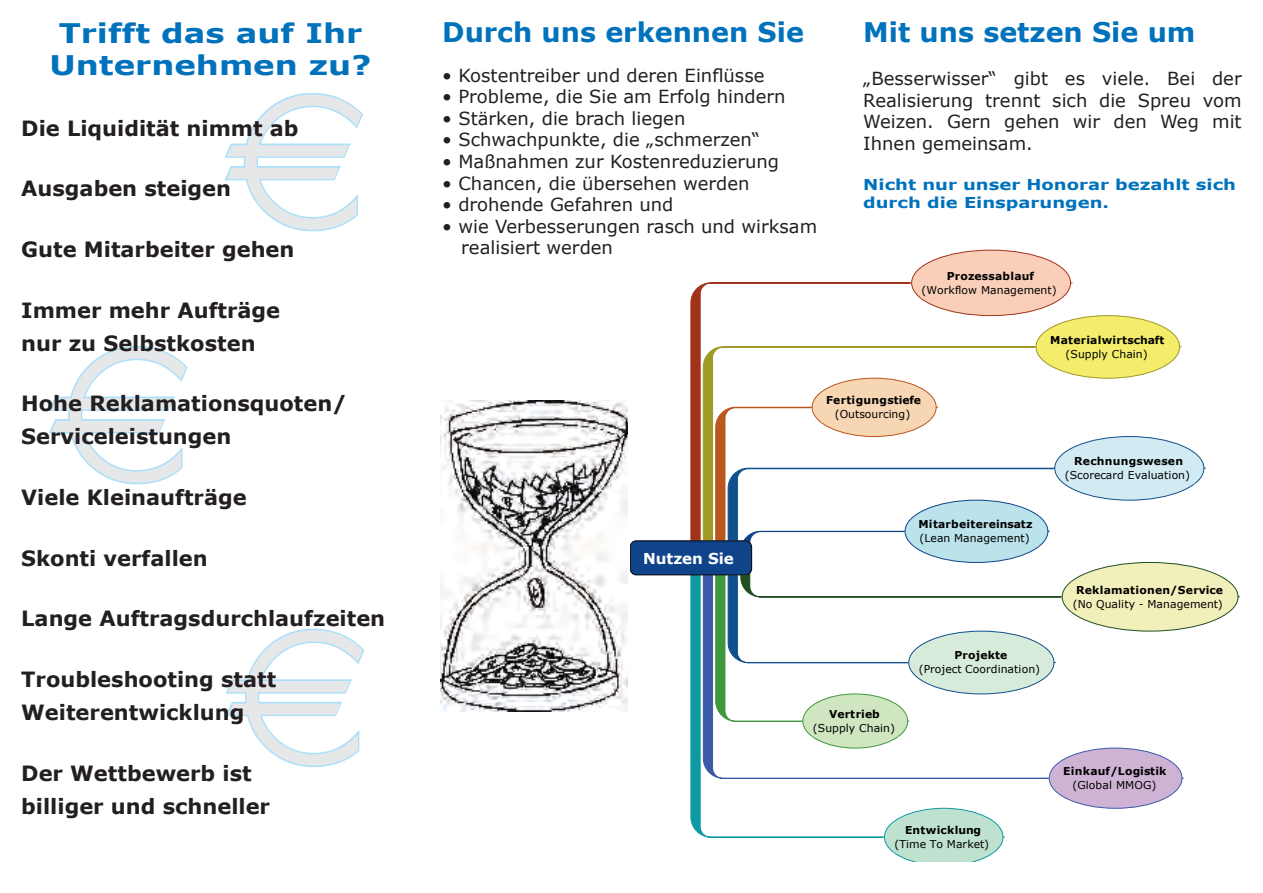
<style>
.page{position:relative;width:1263px;height:893px;background:#fff}
.page>*{position:absolute;margin:0;border:0;box-sizing:border-box;transform-origin:0 0}
.t1{font:700 210px "Times";color:#e6e7e9}
.t2{font:700 27px "Verdana";color:#0072bc}
.t3{font:700 27px/32.4px "Verdana";color:#0072bc;text-align:center;scale:1.2 1}
.t4{font:700 21px/33px "Verdana";color:#231f20}
.t5{font:18px/21.6px "Verdana";color:#231f20;text-align:justify}
.t6{font:700 15px/18px "Verdana";color:#0072bc;scale:1.2 1}
.t7{font:700 15px "Verdana";color:#fff}
.t8{font:10.8px "Verdana";letter-spacing:.005em;color:#000}
.t9{font:700 10.8px "Verdana";letter-spacing:.015em;color:#000}
</style>
<div class="page">
<div style="left:911px;top:250px;width:160px;height:66px;background:#facfba;border:1px solid #a1331b;border-radius:50%"></div>
<hr style="left:910px;top:283px;width:162px;height:1px;background:#a1331b">
<svg style="left:691px;top:283px;width:219px;height:258px"></svg>
<div style="left:1036px;top:315px;width:144px;height:63px;background:#f3ed6b;border:1px solid #9f9a24;border-radius:50%"></div>
<hr style="left:1035px;top:346px;width:146px;height:1px;background:#9f9a24">
<svg style="left:703px;top:347px;width:332px;height:194px"></svg>
<div style="left:812px;top:378px;width:124px;height:59px;background:#f7d6b4;border:1px solid #bb561c;border-radius:50%"></div>
<div style="left:1054px;top:436px;width:150px;height:64px;background:#d2ebf2;border:1px solid #11508d;border-radius:50%"></div>
<hr style="left:1053px;top:468px;width:153px;height:1px;background:#11508d">
<div style="left:1062px;top:562px;width:176px;height:69px;background:#f2f0ba;border:1px solid #214e23;border-radius:50%"></div>
<hr style="left:1060px;top:596px;width:180px;height:1px;background:#214e23">
<svg style="left:715px;top:392px;width:346px;height:284px"></svg>
<div style="left:1049px;top:748px;width:133px;height:60px;background:#ceb3d4;border:1px solid #3c59a7;border-radius:50%"></div>
<hr style="left:1047px;top:778px;width:137px;height:1px;background:#3c59a7">
<svg style="left:883px;top:558px;width:164px;height:220px"></svg>
<svg style="left:884px;top:808px;width:119px;height:53px"></svg>
<hr style="left:883px;top:837px;width:122px;height:1px;background:#0e9aa2">
<svg style="left:691px;top:558px;width:192px;height:279px"></svg>
<div style="left:631px;top:541px;width:121px;height:34px;background:#0f438a;border:1px solid #000;border-radius:6px"></div>
<svg style="left:224px;top:93px;width:139px;height:139px"></svg>
<svg style="left:49px;top:346px;width:139px;height:139px"></svg>
<svg style="left:226px;top:628px;width:139px;height:139px"></svg>
<img style="left:441px;top:401px;width:187px;height:310px">
<h2 class="t3" style="left:50px;top:16px;width:270px">Trifft das auf Ihr<br>Unternehmen zu?</h2>
<h1 class="t1" style="left:217px;top:18px;width:158px">€</h1>
<p class="t4" style="left:21px;top:111px;width:279px">Die Liquidität nimmt ab</p>
<p class="t4" style="left:21px;top:172px;width:211px">Ausgaben steigen</p>
<p class="t4" style="left:21px;top:232px;width:275px">Gute Mitarbeiter gehen</p>
<p class="t4" style="left:21px;top:293px;width:260px">Immer mehr Aufträge nur zu Selbstkosten</p>
<h1 class="t1" style="left:41px;top:271px;width:158px">€</h1>
<p class="t4" style="left:21px;top:386px;width:327px">Hohe Reklamationsquoten/<br>Serviceleistungen</p>
<p class="t4" style="left:21px;top:480px;width:227px">Viele Kleinaufträge</p>
<p class="t4" style="left:21px;top:541px;width:188px">Skonti verfallen</p>
<p class="t4" style="left:21px;top:601px;width:365px">Lange Auftragsdurchlaufzeiten</p>
<h1 class="t1" style="left:218px;top:554px;width:158px">€</h1>
<p class="t4" style="left:21px;top:662px;width:256px">Troubleshooting statt<br>Weiterentwicklung</p>
<p class="t4" style="left:21px;top:756px;width:250px">Der Wettbewerb ist billiger und schneller</p>
<h2 class="t2" style="left:442px;top:15px;width:363px">Durch uns erkennen Sie</h2>
<p class="t5" style="left:442px;top:64px;width:324px">• Kostentreiber und deren Einflüsse</p>
<p class="t5" style="left:442px;top:85px;width:345px">• Probleme, die Sie am Erfolg hindern</p>
<p class="t5" style="left:442px;top:107px;width:245px">• Stärken, die brach liegen</p>
<p class="t5" style="left:442px;top:128px;width:319px">• Schwachpunkte, die „schmerzen“</p>
<p class="t5" style="left:442px;top:150px;width:338px">• Maßnahmen zur Kostenreduzierung</p>
<p class="t5" style="left:442px;top:172px;width:309px">• Chancen, die übersehen werden</p>
<p class="t5" style="left:442px;top:193px;width:233px">• drohende Gefahren und</p>
<p class="t5" style="left:461px;top:215px;width:357px;text-indent:-19px">• wie Verbesserungen rasch und wirksam realisiert werden</p>
<h2 class="t2" style="left:863px;top:15px;width:334px">Mit uns setzen Sie um</h2>
<p class="t5" style="left:863px;top:67px;width:380px">„Besserwisser“ gibt es viele. Bei der Realisierung trennt sich die Spreu vom Weizen. Gern gehen wir den Weg mit Ihnen gemeinsam.</p>
<p class="t6" style="left:863px;top:175px;width:312px">Nicht nur unser Honorar bezahlt sich durch die Einsparungen.</p>
<p class="t9" style="left:947px;top:269px;width:89px">Prozessablauf</p>
<p class="t8" style="left:921px;top:283px;width:137px">(Workflow Management)</p>
<p class="t9" style="left:1050px;top:333px;width:116px">Materialwirtschaft</p>
<p class="t8" style="left:1065px;top:347px;width:84px">(Supply Chain)</p>
<p class="t9" style="left:826px;top:393px;width:97px">Fertigungstiefe</p>
<p class="t8" style="left:835px;top:407px;width:77px">(Outsourcing)</p>
<p class="t9" style="left:1074px;top:454px;width:110px">Rechnungswesen</p>
<p class="t8" style="left:1065px;top:468px;width:127px">(Scorecard Evaluation)</p>
<p class="t7" style="left:643px;top:548px;width:92px">Nutzen Sie</p>
<p class="t9" style="left:918px;top:517px;width:115px">Mitarbeitereinsatz</p>
<p class="t8" style="left:919px;top:531px;width:112px">(Lean Management)</p>
<p class="t9" style="left:1076px;top:583px;width:148px">Reklamationen/Service</p>
<p class="t8" style="left:1073px;top:597px;width:152px">(No Quality - Management)</p>
<p class="t9" style="left:954px;top:648px;width:54px">Projekte</p>
<p class="t8" style="left:919px;top:662px;width:123px">(Project Coordination)</p>
<p class="t9" style="left:829px;top:707px;width:52px">Vertrieb</p>
<p class="t8" style="left:813px;top:721px;width:84px">(Supply Chain)</p>
<p class="t9" style="left:905px;top:823px;width:78px">Entwicklung</p>
<p class="t8" style="left:894px;top:837px;width:96px">(Time To Market)</p>
<p class="t9" style="left:1063px;top:764px;width:105px">Einkauf/Logistik</p>
<p class="t8" style="left:1072px;top:778px;width:85px">(Global MMOG)</p>
</div>
